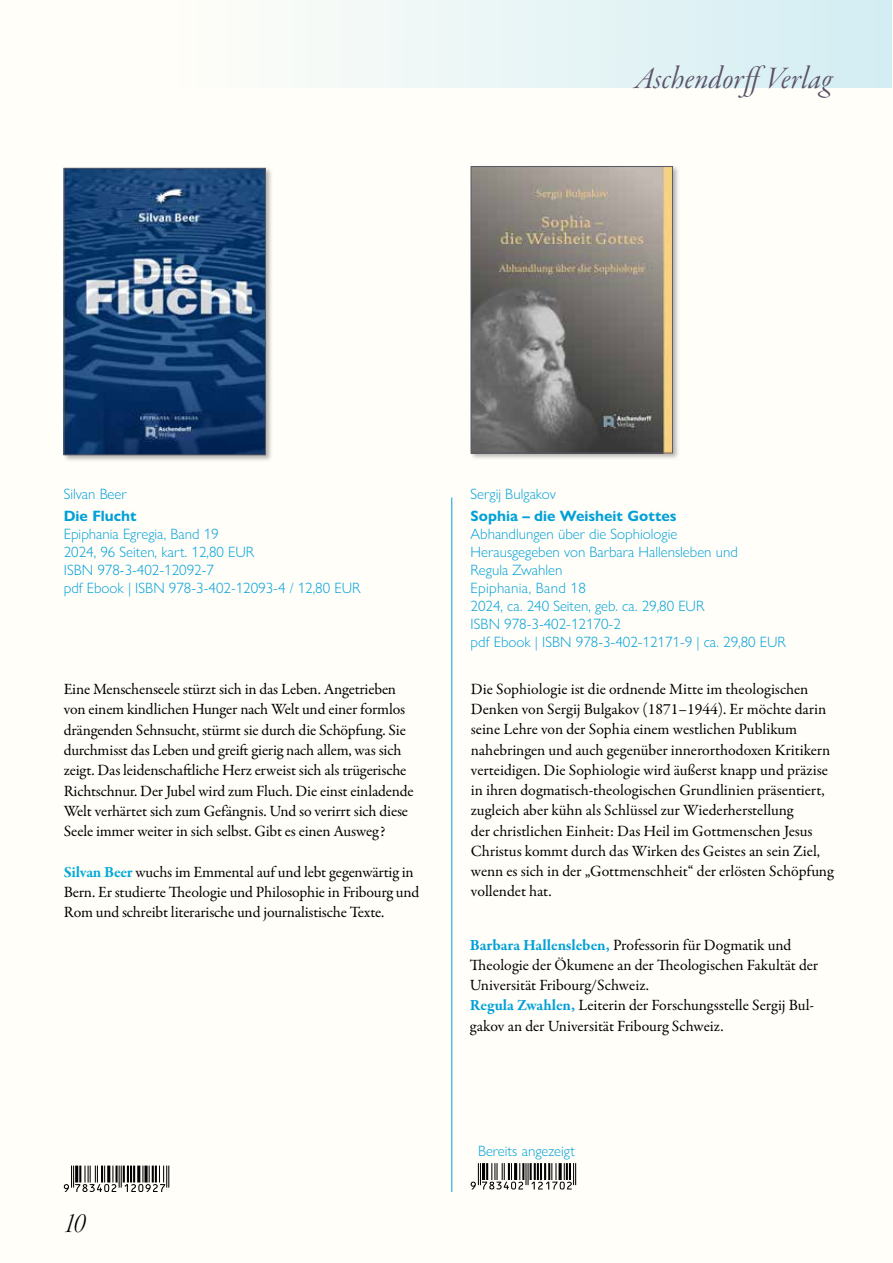
<style>
.page{position:relative;width:893px;height:1263px;background:#fffef9}
.page>*{position:absolute;margin:0;border:0;box-sizing:border-box;transform-origin:0 0}
.t1{font:33px "Garamond Premr Pro It Disp";letter-spacing:.01em;color:#5c5268}
.t2{font:30px "Garamond Premr Pro Lt It Disp";color:#000}
.t3{font:15.75px/20.2px "Garamond Premr Pro";letter-spacing:-.01em;color:#000}
.t4{font:300 15px/18px "Gill Sans Nova";color:#00a0d8}
.t5{font:700 15px "Gill Sans Nova";color:#00a0d8}
.s1{font-weight:700;color:#01a9d8}
.s2{font-weight:700;color:#00a0d8}
</style>
<div class="page">
<hr style="left:451px;top:497px;width:1px;height:695px;background:#00a0d8">
<div style="left:0;top:0;width:892px;height:87px;background:linear-gradient(to right,#fffffa,#d4eef3)"></div>
<div style="left:62px;top:166px;width:211px;height:296px;background:#000;opacity:.3"></div>
<img style="left:66px;top:170px;width:198px;height:283px">
<div style="left:64px;top:168px;width:202px;height:287px;border:1px solid #5a5964"></div>
<svg style="left:64px;top:1165px;width:105px;height:27px"></svg>
<div style="left:469px;top:165px;width:211px;height:296px;background:#000;opacity:.3"></div>
<img style="left:473px;top:168px;width:198px;height:283px">
<div style="left:471px;top:166px;width:202px;height:287px;border:1px solid #5a5964"></div>
<svg style="left:471px;top:1163px;width:105px;height:26px"></svg>
<h1 class="t1" style="left:635px;top:61px;width:199px">AschendorffVerlag</h1>
<p class="t4" style="left:64px;top:485px;width:65px">Silvan Beer</p>
<p class="t5" style="left:64px;top:507px;width:74px">Die Flucht</p>
<p class="t4" style="left:64px;top:525px;width:298px">Epiphania Egregia, Band 19<br>2024, 96 Seiten, kart. 12,80 EUR<br>ISBN 978-3-402-12092-7<br>pdf Ebook | ISBN 978-3-402-12093-4 / 12,80 EUR</p>
<p class="t3" style="left:64px;top:679px;width:351px">Eine Menschenseele stürzt sich in das Leben. Angetrieben von einem kindlichen Hunger nach Welt und einer formlos drängenden Sehnsucht, stürmt sie durch die Schöpfung. Sie durchmisst das Leben und greift gierig nach allem, was sich zeigt. Das leidenschaftliche Herz erweist sich als trügerische Richtschnur. Der Jubel wird zum Fluch. Die einst einladende Welt verhärtet sich zum Gefängnis. Und so verirrt sich diese Seele immer weiter in sich selbst. Gibt es einen Ausweg?</p>
<p class="t3" style="left:64px;top:862px;width:357px"><span class="s1">Silvan Beer</span> wuchs im Emmental auf und lebt gegenwärtig in<br>Bern. Er studierte Theologie und Philosophie in Fribourg und<br>Rom und schreibt literarische und journalistische Texte.</p>
<h2 class="t2" style="left:64px;top:1207px;width:24px">10</h2>
<p class="t4" style="left:471px;top:485px;width:87px">Sergij Bulgakov</p>
<p class="t5" style="left:471px;top:507px;width:208px">Sophia – die Weisheit Gottes</p>
<p class="t4" style="left:471px;top:525px;width:317px">Abhandlungen über die Sophiologie<br>Herausgegeben von Barbara Hallensleben und<br>Regula Zwahlen<br>Epiphania, Band 18<br>2024, ca. 240 Seiten, geb. ca. 29,80 EUR<br>ISBN 978-3-402-12170-2<br>pdf Ebook | ISBN 978-3-402-12171-9 | ca. 29,80 EUR</p>
<p class="t3" style="left:471px;top:679px;width:364px">Die Sophiologie ist die ordnende Mitte im theologischen Denken von Sergij Bulgakov (1871–1944). Er möchte darin seine Lehre von der Sophia einem westlichen Publikum nahebringen und auch gegenüber innerorthodoxen Kritikern verteidigen. Die Sophiologie wird äußerst knapp und präzise in ihren dogmatisch-theologischen Grundlinien präsentiert, zugleich aber kühn als Schlüssel zur Wiederherstellung<br>der christlichen Einheit: Das Heil im Gottmenschen Jesus Christus kommt durch das Wirken des Geistes an sein Ziel, wenn es sich in der „Gottmenschheit“ der erlösten Schöpfung vollendet hat.</p>
<p class="t3" style="left:470px;top:935px;width:350px"><span class="s2">Barbara Hallensleben,</span> Professorin für Dogmatik und Theologie der Ökumene an der Theologischen Fakultät der Universität Fribourg/Schweiz.<br><span class="s2">Regula Zwahlen,</span> Leiterin der Forschungsstelle Sergij Bul&shy;gakov an der Universität Fribourg Schweiz.</p>
<p class="t4" style="left:478px;top:1142px;width:98px">Bereits angezeigt</p>
</div>
